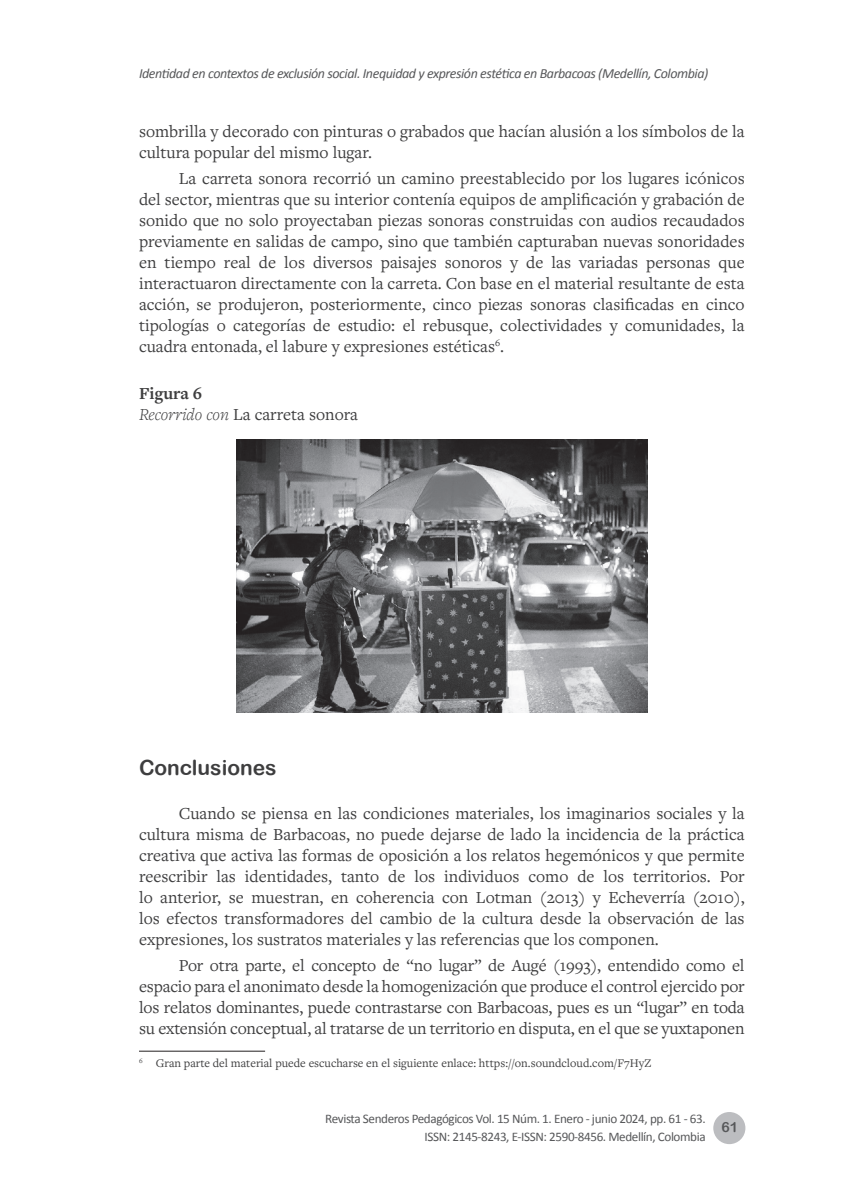
<style>
.page{position:relative;width:844px;height:1191px;background:#fff}
.page>*{position:absolute;margin:0;border:0;box-sizing:border-box;transform-origin:0 0}
.t1{font:21px "Arial Rounded MT Bold";color:#3e3e3f}
.cccc{font:17.5px/21px "Freight Text Pro";color:#3e3e3f;text-align:justify}
.t2{font:700 17.5px "Freight Text Pro";color:#3e3e3f}
.t3{font:italic 14px "Calibri";letter-spacing:-.03em;color:#57585a}
.t4{font:14px "Arial Rounded MT Bold";color:#57585a}
.t5{font:13.12px/17.5px "Calibri";letter-spacing:-.03em;color:#57585a;text-align:right}
.PIE_DE_PAGINA{font:12.25px "Freight Text Pro";color:#3e3e3f}
.s1{font-weight:300;font-style:italic}
</style>
<div class="page">
<div style="left:713px;top:1112px;width:32px;height:32px;background:#bcbdc0;border-radius:50%"></div>
<img style="left:236px;top:439px;width:411px;height:273px">
<hr style="left:139px;top:1050px;width:126px;height:1px;background:#231f20">
<p class="t3" style="left:139px;top:64px;width:570px">Identidad en contextos de exclusión social. Inequidad y expresión estética en Barbacoas (Medellín, Colombia)</p>
<p class="cccc" style="left:139px;top:120px;width:607px">sombrilla y decorado con pinturas o grabados que hacían alusión a los símbolos de la cultura popular del mismo lugar.</p>
<p class="cccc" style="left:139px;top:167px;width:607px;text-indent:40px">La carreta sonora recorrió un camino preestablecido por los lugares icónicos del sector, mientras que su interior contenía equipos de amplificación y grabación de sonido que no solo proyectaban piezas sonoras construidas con audios recaudados previamente en salidas de campo, sino que también capturaban nuevas sonoridades en tiempo real de los diversos paisajes sonoros y de las variadas personas que interactuaron directamente con la carreta. Con base en el material resultante de esta acción, se produjeron, posteriormente, cinco piezas sonoras clasificadas en cinco tipologías o categorías de estudio: el rebusque, colectividades y comunidades, la cuadra entonada, el labure y expresiones estéticas<sup>6</sup>.</p>
<p class="t2" style="left:139px;top:381px;width:65px">Figura 6</p>
<p class="cccc" style="left:139px;top:403px;width:220px"><span class="s1">Recorrido con</span> La carreta sonora</p>
<p class="t1" style="left:139px;top:755px;width:139px">Conclusiones</p>
<p class="cccc" style="left:139px;top:802px;width:607px;text-indent:40px">Cuando se piensa en las condiciones materiales, los imaginarios sociales y la cultura misma de Barbacoas, no puede dejarse de lado la incidencia de la práctica creativa que activa las formas de oposición a los relatos hegemónicos y que permite reescribir las identidades, tanto de los individuos como de los territorios. Por lo anterior, se muestran, en coherencia con Lotman (2013) y Echeverría (2010), los efectos transformadores del cambio de la cultura desde la observación de las expresiones, los sustratos materiales y las referencias que los componen.</p>
<p class="cccc" style="left:139px;top:954px;width:607px;text-indent:40px">Por otra parte, el concepto de “no lugar” de Augé (1993), entendido como el espacio para el anonimato desde la homogenización que produce el control ejercido por los relatos dominantes, puede contrastarse con Barbacoas, pues es un “lugar” en toda su extensión conceptual, al tratarse de un territorio en disputa, en el que se yuxtaponen</p>
<p class="PIE_DE_PAGINA" style="left:139px;top:1055px;width:513px"><sup>6</sup> Gran parte del material puede escucharse en el siguiente enlace: https://on.soundcloud.com/F7HyZ</p>
<p class="t5" style="left:325px;top:1110px;width:382px">Revista Senderos Pedagógicos Vol. 15 Núm. 1. Enero - junio 2024, pp. 61 - 63.<br>ISSN: 2145-8243, E-ISSN: 2590-8456. Medellín, Colombia</p>
<p class="t4" style="left:721px;top:1118px;width:18px">61</p>
</div>
